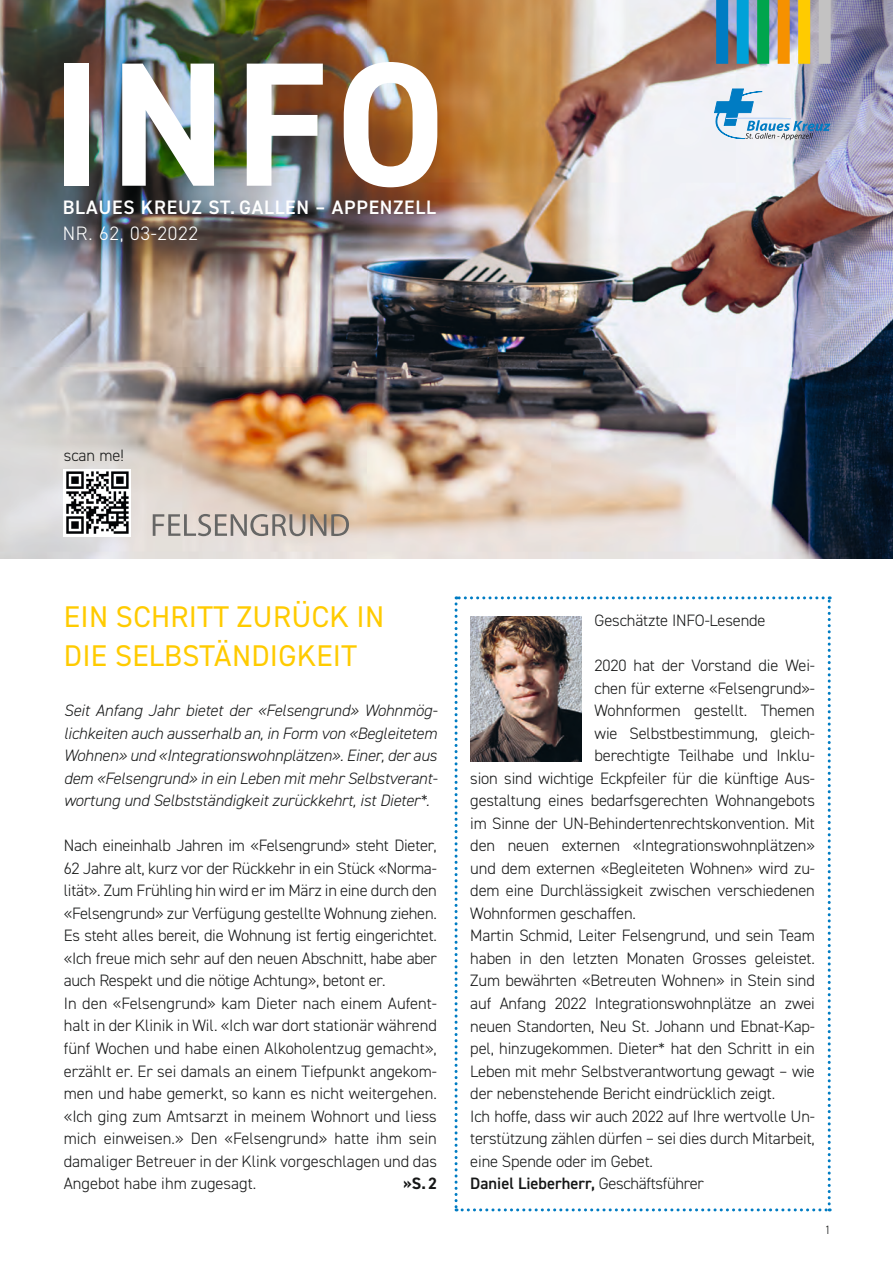
<style>
.page{position:relative;width:893px;height:1263px;background:#fff}
.page>*{position:absolute;margin:0;border:0;box-sizing:border-box;transform-origin:0 0}
.t1{font:700 177px "DIN2014";color:#fff}
.t2{font:30px "DIN2014";letter-spacing:.01em;color:#ffcb00}
.t3{font:600 19.5px "DIN2014";letter-spacing:.04em;color:#fff}
.t4{font:300 19.5px "DIN2014";letter-spacing:.04em;color:#fff}
.t5{font:300 16.5px/22.5px "DIN2014";letter-spacing:-.01em;color:#161717;text-align:justify}
.t6{font:italic 300 16.5px/22.5px "DIN2014";letter-spacing:-.01em;color:#161717;text-align:justify}
.t7{font:600 16.5px "DIN2014";color:#161717}
.t8{font:700 16.5px "DIN2014";color:#161717}
.t9{font:300 12px "DIN2014";color:#161717}
.s1{font-weight:300}
</style>
<div class="page">
<img style="left:0;top:0;width:893px;height:559px">
<svg style="left:455px;top:596px;width:376px;height:615px"></svg>
<img style="left:470px;top:617px;width:112px;height:144px">
<div style="left:716px;top:0;width:12px;height:64px;background:#007cc3"></div>
<div style="left:737px;top:0;width:12px;height:64px;background:#00a1d8"></div>
<div style="left:757px;top:0;width:12px;height:64px;background:#00a54d"></div>
<div style="left:778px;top:0;width:12px;height:64px;background:#f69100"></div>
<div style="left:798px;top:0;width:12px;height:64px;background:#ffcb00"></div>
<div style="left:819px;top:0;width:12px;height:64px;background:#c3c2c2"></div>
<div style="left:64px;top:469px;width:67px;height:67px;background:#fff"></div>
<svg style="left:66px;top:471px;width:63px;height:63px"></svg>
<svg style="left:153px;top:514px;width:196px;height:22px"></svg>
<img style="left:714px;top:89px;width:116px;height:51px">
<p class="t1" style="left:51px;top:7px;width:397px">INFO</p>
<p class="t3" style="left:63px;top:194px;width:375px">BLAUES KREUZ ST. GALLEN – APPENZELL</p>
<p class="t4" style="left:63px;top:221px;width:137px">NR. 62, 03-2022</p>
<p class="t5" style="left:64px;top:444px;width:62px">scan me!</p>
<p class="t2" style="left:64px;top:598px;width:322px">EIN SCHRITT ZURÜCK IN</p>
<p class="t2" style="left:64px;top:637px;width:294px">DIE SELBSTÄNDIGKEIT</p>
<p class="t6" style="left:64px;top:699px;width:375px">Seit Anfang Jahr bietet der «Felsengrund» Wohnmög&shy;lichkeiten auch ausserhalb an, in Form von «Begleitetem Wohnen» und «Integrationswohnplätzen». Einer, der aus dem «Felsengrund» in ein Leben mit mehr Selbstverant&shy;wortung und Selbstständigkeit zurückkehrt, ist Dieter*.</p>
<p class="t5" style="left:64px;top:834px;width:375px">Nach eineinhalb Jahren im «Felsengrund» steht Dieter, 62 Jahre alt, kurz vor der Rückkehr in ein Stück «Norma&shy;lität». Zum Frühling hin wird er im März in eine durch den «Felsengrund» zur Verfügung gestellte Wohnung ziehen.<br>Es steht alles bereit, die Wohnung ist fertig eingerichtet. «Ich freue mich sehr auf den neuen Abschnitt, habe aber auch Respekt und die nötige Achtung», betont er.</p>
<p class="t5" style="left:64px;top:992px;width:375px">In den «Felsengrund» kam Dieter nach einem Aufent&shy;halt in der Klinik in Wil. «Ich war dort stationär während fünf Wochen und habe einen Alkoholentzug gemacht», erzählt er. Er sei damals an einem Tiefpunkt angekom&shy;men und habe gemerkt, so kann es nicht weitergehen. «Ich ging zum Amtsarzt in meinem Wohnort und liess mich einweisen.» Den «Felsengrund» hatte ihm sein damaliger Betreuer in der Klink vorgeschlagen und das Angebot habe ihm zugesagt.</p>
<p class="t8" style="left:403px;top:1172px;width:35px">»S.2</p>
<p class="t5" style="left:595px;top:609px;width:172px">Geschätzte INFO-Lesende</p>
<p class="t5" style="left:595px;top:654px;width:222px">2020 hat der Vorstand die Wei-</p>
<p class="t5" style="left:595px;top:677px;width:222px">chen für externe «Felsengrund»-</p>
<p class="t5" style="left:595px;top:699px;width:222px">Wohnformen gestellt. Themen</p>
<p class="t5" style="left:595px;top:722px;width:222px">wie Selbstbestimmung, gleich-</p>
<p class="t5" style="left:595px;top:744px;width:222px">berechtigte Teilhabe und Inklu-</p>
<p class="t5" style="left:470px;top:767px;width:346px">sion sind wichtige Eckpfeiler für die künftige Aus-</p>
<p class="t5" style="left:470px;top:789px;width:346px">gestaltung eines bedarfsgerechten Wohnangebots</p>
<p class="t5" style="left:470px;top:812px;width:346px">im Sinne der UN-Behindertenrechtskonvention. Mit</p>
<p class="t5" style="left:470px;top:834px;width:346px">den neuen externen «Integrationswohnplätzen»</p>
<p class="t5" style="left:470px;top:857px;width:346px">und dem externen «Begleiteten Wohnen» wird zu-</p>
<p class="t5" style="left:470px;top:879px;width:346px">dem eine Durchlässigkeit zwischen verschiedenen</p>
<p class="t5" style="left:470px;top:902px;width:167px">Wohnformen geschaffen.</p>
<p class="t5" style="left:470px;top:924px;width:346px">Martin Schmid, Leiter Felsengrund, und sein Team haben in den letzten Monaten Grosses geleistet.<br>Zum bewährten «Betreuten Wohnen» in Stein sind auf Anfang 2022 Integrationswohnplätze an zwei neuen Standorten, Neu St. Johann und Ebnat-Kap&shy;pel, hinzugekommen. Dieter* hat den Schritt in ein Leben mit mehr Selbstverantwortung gewagt – wie der nebenstehende Bericht eindrücklich zeigt.</p>
<p class="t5" style="left:470px;top:1105px;width:346px">Ich hoffe, dass wir auch 2022 auf Ihre wertvolle Un&shy;terstützung zählen dürfen – sei dies durch Mitarbeit, eine Spende oder im Gebet.</p>
<p class="t7" style="left:470px;top:1172px;width:235px">Daniel Lieberherr, <span class="s1">Geschäftsführer</span></p>
<p class="t9" style="left:825px;top:1222px;width:7px">1</p>
</div>
